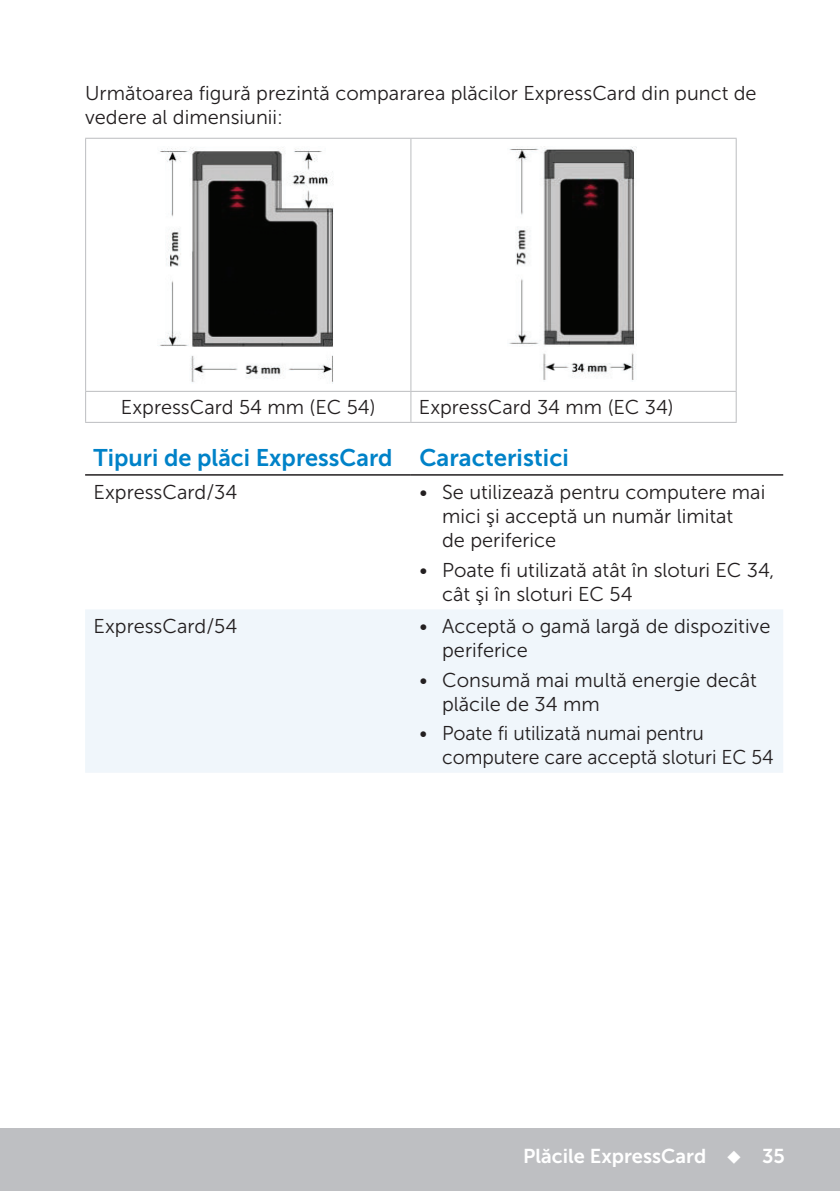
<style>
.page{position:relative;width:840px;height:1191px;background:#fff}
.page>*{position:absolute;margin:0;border:0;box-sizing:border-box;transform-origin:0 0}
.t1{font:24px "Museo Sans For Dell 700";color:#0082c8}
.t2{font:20px/24px "Museo Sans For Dell 300";color:#231f20}
.t3{font:20px "Museo Sans For Dell 700";color:#fff}
</style>
<div class="page">
<div style="left:0;top:1128px;width:839px;height:63px;background:#bebfc2"></div>
<hr style="left:85px;top:138px;width:325px;height:1px;background:#bcbdc0">
<hr style="left:85px;top:139px;width:1px;height:252px;background:#bcbdc0">
<hr style="left:410px;top:138px;width:326px;height:1px;background:#bcbdc0">
<hr style="left:410px;top:139px;width:1px;height:252px;background:#bcbdc0">
<hr style="left:85px;top:391px;width:325px;height:1px;background:#bcbdc0">
<hr style="left:85px;top:392px;width:1px;height:30px;background:#bcbdc0">
<hr style="left:410px;top:391px;width:326px;height:1px;background:#bcbdc0">
<hr style="left:410px;top:392px;width:1px;height:30px;background:#bcbdc0">
<hr style="left:735px;top:139px;width:1px;height:252px;background:#bcbdc0">
<hr style="left:735px;top:392px;width:1px;height:30px;background:#bcbdc0">
<hr style="left:85px;top:422px;width:325px;height:1px;background:#bcbdc0">
<hr style="left:410px;top:422px;width:326px;height:1px;background:#bcbdc0">
<img style="left:159px;top:147px;width:175px;height:236px">
<img style="left:508px;top:146px;width:129px;height:234px">
<div style="left:85px;top:610px;width:697px;height:162px;background:#f0f6fb"></div>
<hr style="left:85px;top:474px;width:325px;height:1px;background:#231f20">
<hr style="left:410px;top:474px;width:372px;height:1px;background:#231f20">
<p class="t2" style="left:85px;top:81px;width:672px">Următoarea figură prezintă compararea plăcilor ExpressCard din punct de vedere al dimensiunii:</p>
<p class="t2" style="left:121px;top:395px;width:256px">ExpressCard 54 mm (EC 54)</p>
<p class="t2" style="left:418px;top:395px;width:256px">ExpressCard 34 mm (EC 34)</p>
<p class="t1" style="left:94px;top:445px;width:476px">Tipuri de plăci ExpressCard Caracteristici</p>
<p class="t2" style="left:94px;top:480px;width:145px">ExpressCard/34</p>
<p class="t2" style="left:442px;top:480px;width:324px;text-indent:-23px">• Se utilizează pentru computere mai mici şi acceptă un număr limitat<br>de periferice</p>
<p class="t2" style="left:442px;top:558px;width:333px;text-indent:-23px">• Poate fi utilizată atât în sloturi EC 34, cât şi în sloturi EC 54</p>
<p class="t2" style="left:94px;top:614px;width:145px">ExpressCard/54</p>
<p class="t2" style="left:442px;top:614px;width:329px;text-indent:-23px">• Acceptă o gamă largă de dispozitive periferice</p>
<p class="t2" style="left:442px;top:668px;width:316px;text-indent:-23px">• Consumă mai multă energie decât plăcile de 34 mm</p>
<p class="t2" style="left:442px;top:721px;width:333px;text-indent:-23px">• Poate fi utilizată numai pentru computere care acceptă sloturi EC 54</p>
<p class="t3" style="left:523px;top:1144px;width:263px">Plăcile ExpressCard ◆ 35</p>
</div>
